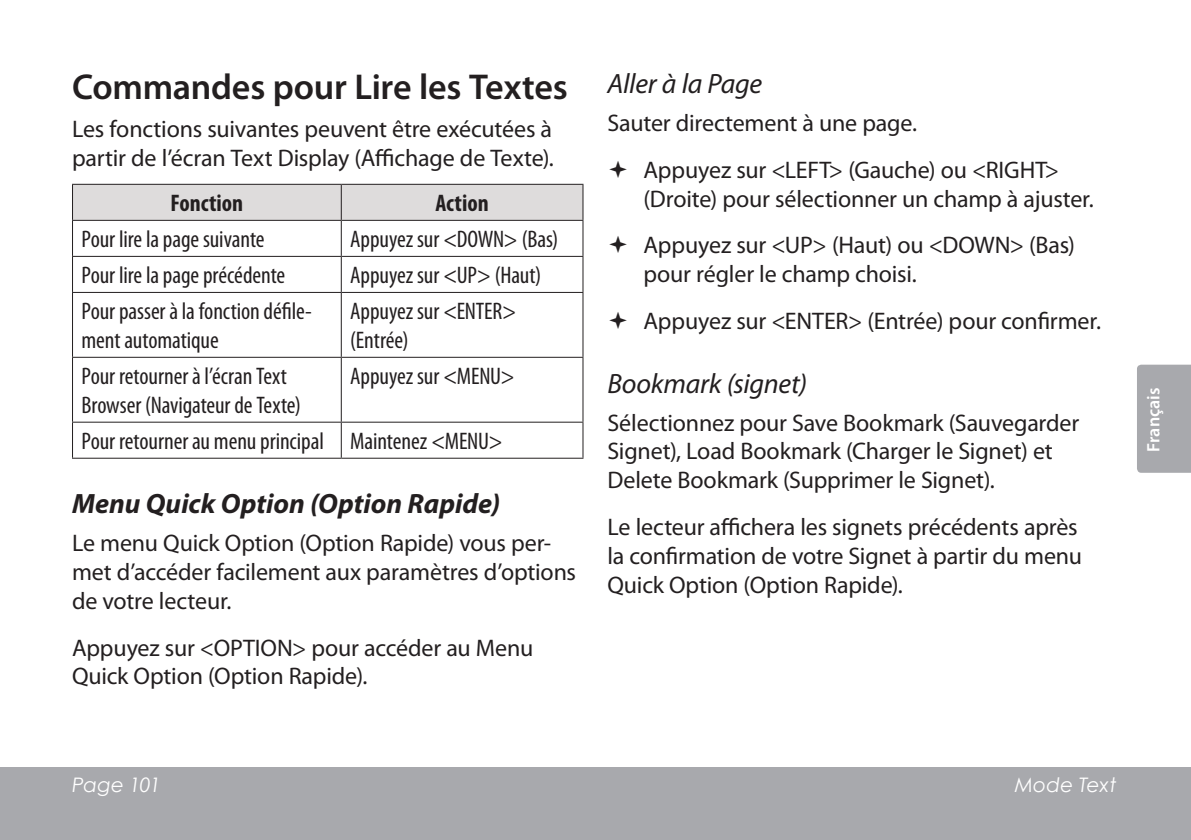
<style>
.page{position:relative;width:1191px;height:840px;background:#fff}
.page>*{position:absolute;margin:0;border:0;box-sizing:border-box;transform-origin:0 0}
.t1{font:600 36px "Myriad Pro";letter-spacing:-.005em;color:#231f20}
.t2{font:italic 700 28px "Myriad Pro";color:#231f20}
.t3{font:italic 28px "Myriad Pro";letter-spacing:-.01em;color:#231f20}
.t4{font:24px/28.8px "Myriad Pro";letter-spacing:-.005em;color:#231f20}
.t5{font:condensed 24px/28.8px "Myriad Pro";letter-spacing:-.005em;color:#231f20}
.t6{font:700 condensed 24px "Myriad Pro";color:#231f20}
.t7{font:italic 20px "Century Gothic";letter-spacing:.005em;color:#fff}
.t8{font:600 18px "Myriad Pro";letter-spacing:.005em;color:#fff}
</style>
<div class="page">
<div style="left:0;top:767px;width:1191px;height:72px;background:#a8a9ad"></div>
<div style="left:1137px;top:364px;width:54px;height:108px;background:#a8a9ad"></div>
<div style="left:73px;top:185px;width:509px;height:35px;background:#dedcdc"></div>
<svg style="left:73px;top:221px;width:509px;height:236px"></svg>
<hr style="left:72px;top:184px;width:269px;height:1px;background:#231f20">
<hr style="left:72px;top:185px;width:1px;height:35px;background:#231f20">
<hr style="left:341px;top:184px;width:242px;height:1px;background:#231f20">
<hr style="left:341px;top:185px;width:1px;height:35px;background:#231f20">
<hr style="left:582px;top:185px;width:1px;height:35px;background:#231f20">
<hr style="left:72px;top:220px;width:269px;height:1px;background:#231f20">
<hr style="left:72px;top:221px;width:1px;height:35px;background:#231f20">
<hr style="left:341px;top:220px;width:242px;height:1px;background:#231f20">
<hr style="left:341px;top:221px;width:1px;height:35px;background:#231f20">
<hr style="left:582px;top:221px;width:1px;height:35px;background:#231f20">
<hr style="left:72px;top:256px;width:269px;height:1px;background:#231f20">
<hr style="left:72px;top:257px;width:1px;height:35px;background:#231f20">
<hr style="left:341px;top:256px;width:242px;height:1px;background:#231f20">
<hr style="left:341px;top:257px;width:1px;height:35px;background:#231f20">
<hr style="left:582px;top:257px;width:1px;height:35px;background:#231f20">
<hr style="left:72px;top:292px;width:269px;height:1px;background:#231f20">
<hr style="left:72px;top:293px;width:1px;height:63px;background:#231f20">
<hr style="left:341px;top:292px;width:242px;height:1px;background:#231f20">
<hr style="left:341px;top:293px;width:1px;height:63px;background:#231f20">
<hr style="left:582px;top:293px;width:1px;height:63px;background:#231f20">
<hr style="left:72px;top:356px;width:269px;height:1px;background:#231f20">
<hr style="left:72px;top:357px;width:1px;height:64px;background:#231f20">
<hr style="left:341px;top:356px;width:242px;height:1px;background:#231f20">
<hr style="left:341px;top:357px;width:1px;height:64px;background:#231f20">
<hr style="left:582px;top:357px;width:1px;height:64px;background:#231f20">
<hr style="left:72px;top:421px;width:269px;height:1px;background:#231f20">
<hr style="left:72px;top:422px;width:1px;height:35px;background:#231f20">
<hr style="left:341px;top:421px;width:242px;height:1px;background:#231f20">
<hr style="left:341px;top:422px;width:1px;height:35px;background:#231f20">
<hr style="left:582px;top:422px;width:1px;height:35px;background:#231f20">
<hr style="left:72px;top:457px;width:269px;height:1px;background:#231f20">
<hr style="left:341px;top:457px;width:242px;height:1px;background:#231f20">
<h1 class="t1" style="left:72px;top:64px;width:497px">Commandes pour Lire les Textes</h1>
<p class="t4" style="left:72px;top:114px;width:483px">Les fonctions suivantes peuvent être exécutées à partir de l’écran Text Display (Affichage de Texte).</p>
<p class="t6" style="left:170px;top:188px;width:74px">Fonction</p>
<p class="t6" style="left:435px;top:188px;width:55px">Action</p>
<p class="t5" style="left:81px;top:224px;width:185px">Pour lire la page suivante</p>
<p class="t5" style="left:350px;top:224px;width:209px">Appuyez sur &lt;DOWN&gt; (Bas)</p>
<p class="t5" style="left:81px;top:260px;width:205px">Pour lire la page précédente</p>
<p class="t5" style="left:350px;top:260px;width:192px">Appuyez sur &lt;UP&gt; (Haut)</p>
<p class="t5" style="left:81px;top:296px;width:232px">Pour passer à la fonction défile&shy;ment automatique</p>
<p class="t5" style="left:350px;top:296px;width:168px">Appuyez sur &lt;ENTER&gt; (Entrée)</p>
<p class="t5" style="left:81px;top:361px;width:221px">Pour retourner à l’écran Text<br>Browser (Navigateur de Texte)</p>
<p class="t5" style="left:350px;top:361px;width:166px">Appuyez sur &lt;MENU&gt;</p>
<p class="t5" style="left:81px;top:426px;width:423px">Pour retourner au menu principal Maintenez &lt;MENU&gt;</p>
<p class="t2" style="left:72px;top:485px;width:430px">Menu Quick Option (Option Rapide)</p>
<p class="t4" style="left:72px;top:528px;width:505px">Le menu Quick Option (Option Rapide) vous per&shy;met d’accéder facilement aux paramètres d’options de votre lecteur.</p>
<p class="t4" style="left:72px;top:632px;width:463px">Appuyez sur &lt;OPTION&gt; pour accéder au Menu<br>Quick Option (Option Rapide).</p>
<p class="t3" style="left:607px;top:66px;width:156px">Aller à la Page</p>
<p class="t4" style="left:643px;top:99px;width:417px;line-height:46.8px;text-indent:-36px">Sauter directement à une page.<br>Appuyez sur &lt;LEFT&gt; (Gauche) ou &lt;RIGHT&gt;</p>
<p class="t4" style="left:643px;top:175px;width:452px;line-height:46.8px">(Droite) pour sélectionner un champ à ajuster.<br>Appuyez sur &lt;UP&gt; (Haut) ou &lt;DOWN&gt; (Bas)</p>
<p class="t4" style="left:643px;top:250px;width:459px;line-height:46.8px">pour régler le champ choisi.<br>Appuyez sur &lt;ENTER&gt; (Entrée) pour confirmer.</p>
<p class="t3" style="left:607px;top:366px;width:201px">Bookmark (signet)</p>
<p class="t4" style="left:607px;top:407px;width:473px">Sélectionnez pour Save Bookmark (Sauvegarder<br>Signet), Load Bookmark (Charger le Signet) et<br>Delete Bookmark (Supprimer le Signet).</p>
<p class="t4" style="left:607px;top:512px;width:476px">Le lecteur affichera les signets précédents après la confirmation de votre Signet à partir du menu<br>Quick Option (Option Rapide).</p>
<p class="t8" style="left:1142px;top:452px;width:66px;rotate:-90deg">Français</p>
<p class="t7" style="left:72px;top:770px;width:90px">Page 101</p>
<p class="t7" style="left:1014px;top:770px;width:103px">Mode Text</p>
</div>
